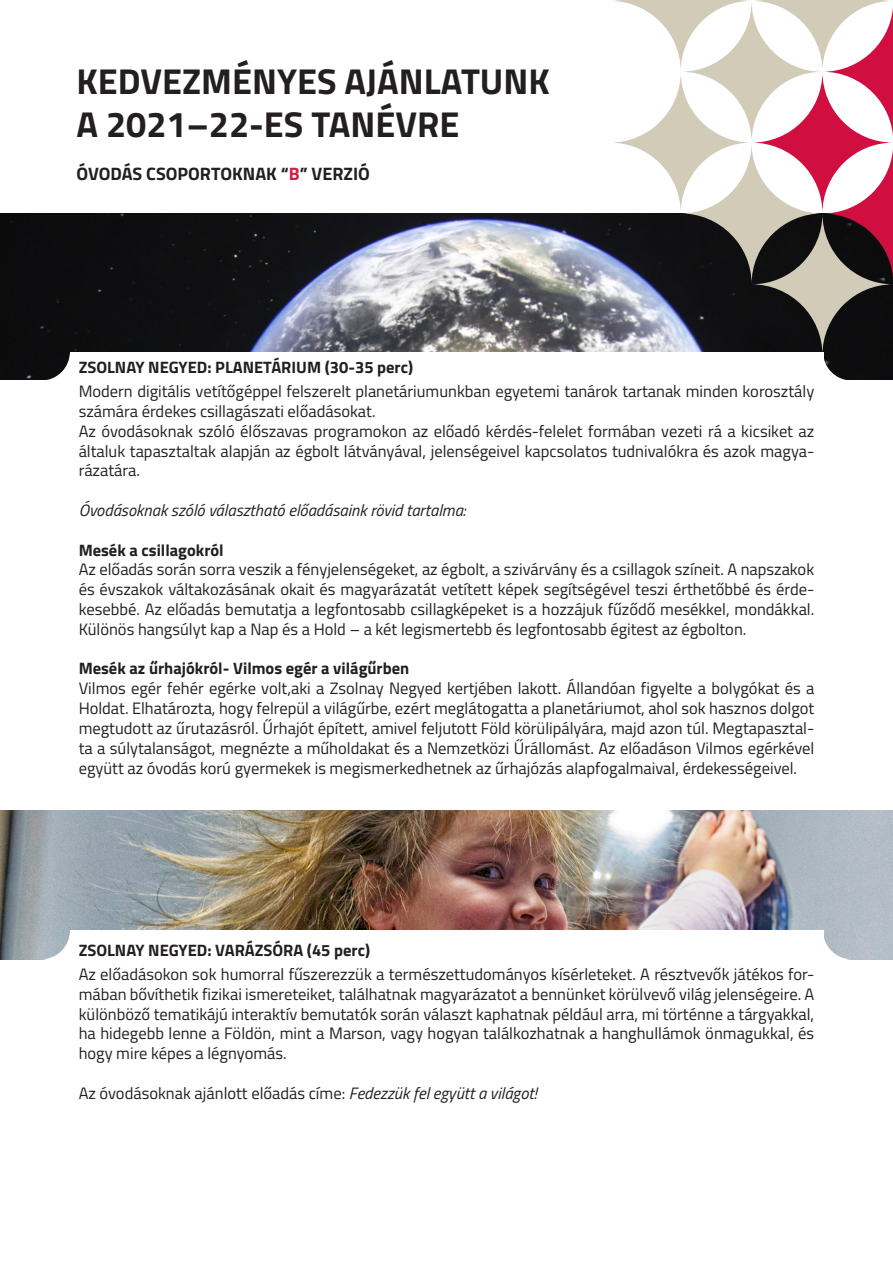
<style>
.page{position:relative;width:893px;height:1263px;background:#fff}
.page>*{position:absolute;margin:0;border:0;box-sizing:border-box;transform-origin:0 0}
.t1{font:700 36px "Titillium";color:#231f20}
.t2{font:700 18px "Titillium";color:#231f20}
.t3{font:16.5px/19.8px "Titillium";color:#231f20;text-align:justify}
.t4{font:700 16.5px "Titillium";color:#231f20}
.t5{font:italic 16.5px "Titillium";color:#231f20}
.s1{color:#d21e43}
.s2{font-style:italic}
</style>
<div class="page">
<img style="left:0;top:214px;width:893px;height:166px">
<img style="left:0;top:810px;width:893px;height:149px">
<div style="left:70px;top:352px;width:753px;height:47px;background:#fff"></div>
<div style="left:70px;top:931px;width:753px;height:57px;background:#fff"></div>
<svg style="left:41px;top:352px;width:57px;height:57px"></svg>
<svg style="left:795px;top:352px;width:57px;height:57px"></svg>
<svg style="left:41px;top:931px;width:57px;height:57px"></svg>
<svg style="left:795px;top:931px;width:57px;height:57px"></svg>
<svg style="left:752px;top:213px;width:141px;height:142px;background:#45433f"></svg>
<svg style="left:610px;top:0;width:283px;height:284px"></svg>
<p class="t1" style="left:77px;top:54px;width:475px">KEDVEZMÉNYES AJÁNLATUNK</p>
<p class="t1" style="left:77px;top:97px;width:384px">A 2021–22-ES TANÉVRE</p>
<p class="t2" style="left:77px;top:160px;width:295px">ÓVODÁS CSOPORTOKNAK “<span class="s1">B</span>” VERZIÓ</p>
<p class="t4" style="left:79px;top:355px;width:336px">ZSOLNAY NEGYED: PLANETÁRIUM (30-35 perc)</p>
<p class="t3" style="left:79px;top:381px;width:737px">Modern digitális vetítőgéppel felszerelt planetáriumunkban egyetemi tanárok tartanak minden korosztály számára érdekes csillagászati előadásokat.</p>
<p class="t3" style="left:79px;top:420px;width:737px">Az óvodásoknak szóló élőszavas programokon az előadó kérdés-felelet formában vezeti rá a kicsiket az általuk tapasztaltak alapján az égbolt látványával, jelenségeivel kapcsolatos tudnivalókra és azok magya&shy;rázatára.</p>
<p class="t5" style="left:79px;top:498px;width:389px">Óvodásoknak szóló választható előadásaink rövid tartalma:</p>
<p class="t4" style="left:79px;top:537px;width:147px">Mesék a csillagokról</p>
<p class="t3" style="left:79px;top:559px;width:737px">Az előadás során sorra veszik a fényjelenségeket, az égbolt, a szivárvány és a csillagok színeit. A napszakok és évszakok váltakozásának okait és magyarázatát vetített képek segítségével teszi érthetőbbé és érde&shy;kesebbé. Az előadás bemutatja a legfontosabb csillagképeket is a hozzájuk fűződő mesékkel, mondákkal.<br>Különös hangsúlyt kap a Nap és a Hold – a két legismertebb és legfontosabb égitest az égbolton.</p>
<p class="t4" style="left:79px;top:656px;width:332px">Mesék az űrhajókról- Vilmos egér a világűrben</p>
<p class="t3" style="left:79px;top:678px;width:737px">Vilmos egér fehér egérke volt,aki a Zsolnay Negyed kertjében lakott. Állandóan figyelte a bolygókat és a Holdat. Elhatározta, hogy felrepül a világűrbe, ezért meglátogatta a planetáriumot, ahol sok hasznos dolgot megtudott az űrutazásról. Űrhajót épített, amivel feljutott Föld körülipályára, majd azon túl. Megtapasztal&shy;ta a súlytalanságot, megnézte a műholdakat és a Nemzetközi Űrállomást. Az előadáson Vilmos egérkével együtt az óvodás korú gyermekek is megismerkedhetnek az űrhajózás alapfogalmaival, érdekességeivel.</p>
<p class="t4" style="left:79px;top:937px;width:293px">ZSOLNAY NEGYED: VARÁZSÓRA (45 perc)</p>
<p class="t3" style="left:79px;top:963px;width:737px">Az előadásokon sok humorral fűszerezzük a természettudományos kísérleteket. A résztvevők játékos for&shy;mában bővíthetik fizikai ismereteiket, találhatnak magyarázatot a bennünket körülvevő világ jelenségeire. A különböző tematikájú interaktív bemutatók során választ kaphatnak például arra, mi történne a tárgyakkal, ha hidegebb lenne a Földön, mint a Marson, vagy hogyan találkozhatnak a hanghullámok önmagukkal, és hogy mire képes a légnyomás.</p>
<p class="t3" style="left:79px;top:1082px;width:460px">Az óvodásoknak ajánlott előadás címe: <span class="s2">Fedezzük fel együtt a világot!</span></p>
</div>
